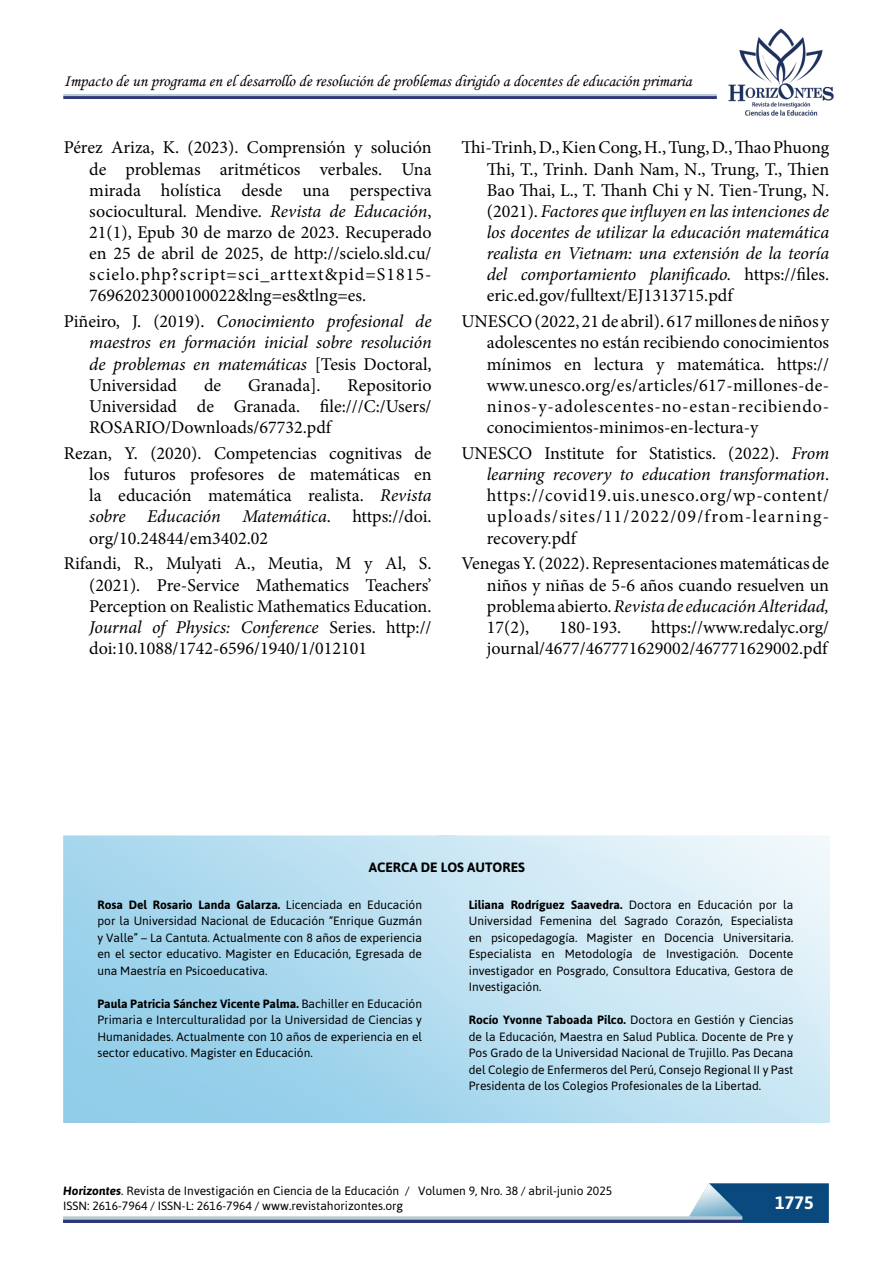
<style>
.page{position:relative;width:893px;height:1263px;background:#fff}
.page>*{position:absolute;margin:0;border:0;box-sizing:border-box;transform-origin:0 0}
.t1{font:18px/21.1px "Minion Pro";color:#000;text-align:justify}
.t2{font:italic 18px/21.1px "Minion Pro";letter-spacing:-.01em;color:#000;text-align:justify}
.t3{font:700 18px "Asap";color:#fff}
.t4{font:16.5px "Monotype Corsiva";color:#000}
.t5{font:700 13.5px "Asap";color:#000}
.t6{font:12px/16.5px "Asap";color:#000;text-align:justify}
.s1{font-style:italic}
.s2{font-style:normal}
.s3{font-weight:700}
.s4{font-weight:700;font-style:italic}
</style>
<div class="page">
<img style="left:728px;top:28px;width:106px;height:88px">
<img style="left:64px;top:95px;width:652px;height:4px">
<img style="left:63px;top:1184px;width:766px;height:38px">
<p class="t4" style="left:64px;top:71px;width:629px">Impacto de un programa en el desarrollo de resolución de problemas dirigido a docentes de educación primaria</p>
<p class="t1" style="left:89px;top:137px;width:344px;text-indent:-26px">Pérez Ariza, K. (2023). Comprensión y solución de problemas aritméticos verbales. Una mirada holística desde una perspectiva sociocultural. Mendive. <span class="s1">Revista de Educación</span>, 21(1), Epub 30 de marzo de 2023. Recuperado en 25 de abril de 2025, de http://scielo.sld.cu/ scielo.php?script=sci_arttext&amp;pid=S1815- 76962023000100022&amp;lng=es&amp;tlng=es.</p>
<p class="t2" style="left:89px;top:311px;width:344px;text-indent:-26px"><span class="s2">Piñeiro, J. (2019).</span> Conocimiento profesional de maestros en formación inicial sobre resolución de problemas en matemáticas <span class="s2">[Tesis Doctoral, Universidad</span></p>
<p class="t1" style="left:204px;top:374px;width:19px">de</p>
<p class="t1" style="left:248px;top:374px;width:74px">Granada].</p>
<p class="t1" style="left:89px;top:374px;width:344px;text-indent:258px">Repositorio Universidad de Granada. file:///C:/Users/ ROSARIO/Downloads/67732.pdf</p>
<p class="t1" style="left:89px;top:443px;width:344px;text-indent:-26px">Rezan, Y. (2020). Competencias cognitivas de los futuros profesores de matemáticas en la educación matemática realista. <span class="s1">Revista sobre Educación Matemática</span>. https://doi. org/10.24844/em3402.02</p>
<p class="t1" style="left:89px;top:553px;width:344px;text-indent:-26px">Rifandi, R., Mulyati A., Meutia, M y Al, S. (2021). Pre-Service Mathematics Teachers’ Perception on Realistic Mathematics Education.<br><span class="s1">Journal of Physics: Conference</span> Series. http:// doi:10.1088/1742-6596/1940/1/012101</p>
<p class="t1" style="left:487px;top:137px;width:344px;text-indent:-26px">Thi-Trinh, D., Kien Cong, H., Tung, D., Thao Phuong Thi, T., Trinh. Danh Nam, N., Trung, T., Thien Bao Thai, L., T. Thanh Chi y N. Tien-Trung, N. (2021). <span class="s1">Factores que influyen en las intenciones de los docentes de utilizar la educación matemática realista en Vietnam: una extensión de la teoría del comportamiento planificado.</span> https://files. eric.ed.gov/fulltext/EJ1313715.pdf</p>
<p class="t1" style="left:487px;top:311px;width:344px;text-indent:-26px">UNESCO (2022, 21 de abril). 617 millones de niños y adolescentes no están recibiendo conocimientos mínimos en lectura y matemática. https:// www.unesco.org/es/articles/617-millones-de&shy;ninos-y-adolescentes-no-estan-recibiendo&shy;conocimientos-minimos-en-lectura-y</p>
<p class="t1" style="left:487px;top:443px;width:344px;text-indent:-26px">UNESCO Institute for Statistics. (2022). <span class="s1">From learning recovery to education transformation</span>. https://covid19.uis.unesco.org/wp-content/ uploads/sites/11/2022/09/from-learning&shy;recovery.pdf</p>
<p class="t1" style="left:487px;top:553px;width:344px;text-indent:-26px">Venegas Y. (2022). Representaciones matemáticas de niños y niñas de 5-6 años cuando resuelven un problema abierto. <span class="s1">Revista de educación Alteridad, </span>17(2),</p>
<p class="t1" style="left:487px;top:617px;width:344px;text-align:right">https://www.redalyc.org/ journal/4677/467771629002/467771629002.pdf</p>
<p class="t1" style="left:559px;top:617px;width:64px">180-193.</p>
<p class="t5" style="left:369px;top:859px;width:158px">ACERCA DE LOS AUTORES</p>
<p class="t6" style="left:469px;top:896px;width:326px"><span class="s3">Liliana Rodríguez Saavedra.</span> Doctora en Educación por la Universidad Femenina del Sagrado Corazón, Especialista en psicopedagogía. Magister en Docencia Universitaria.<br>Especialista en Metodología de Investigación. Docente investigador en Posgrado, Consultora Educativa, Gestora de Investigación.</p>
<p class="t6" style="left:469px;top:1012px;width:326px"><span class="s3">Rocío Yvonne Taboada Pilco.</span> Doctora en Gestión y Ciencias de la Educación, Maestra en Salud Publica. Docente de Pre y Pos Grado de la Universidad Nacional de Trujillo. Pas Decana del Colegio de Enfermeros del Perú, Consejo Regional II y Past Presidenta de los Colegios Profesionales de la Libertad.</p>
<p class="t6" style="left:97px;top:896px;width:326px"><span class="s3">Rosa Del Rosario Landa Galarza.</span> Licenciada en Educación por la Universidad Nacional de Educación “Enrique Guzmán y Valle” – La Cantuta. Actualmente con 8 años de experiencia en el sector educativo. Magister en Educación, Egresada de una Maestría en Psicoeducativa.</p>
<p class="t6" style="left:97px;top:995px;width:326px"><span class="s3">Paula Patricia Sánchez Vicente Palma.</span> Bachiller en Educación Primaria e Interculturalidad por la Universidad de Ciencias y Humanidades. Actualmente con 10 años de experiencia en el sector educativo. Magister en Educación.</p>
<p class="t6" style="left:63px;top:1184px;width:550px;line-height:14.4px"><span class="s4">Horizontes</span>. Revista de Investigación en Ciencia de la Educación / Volumen 9, Nro. 38 / abril-junio 2025<br>ISSN: 2616-7964 / ISSN-L: 2616-7964 / www.revistahorizontes.org</p>
<p class="t3" style="left:775px;top:1192px;width:40px">1775</p>
</div>
